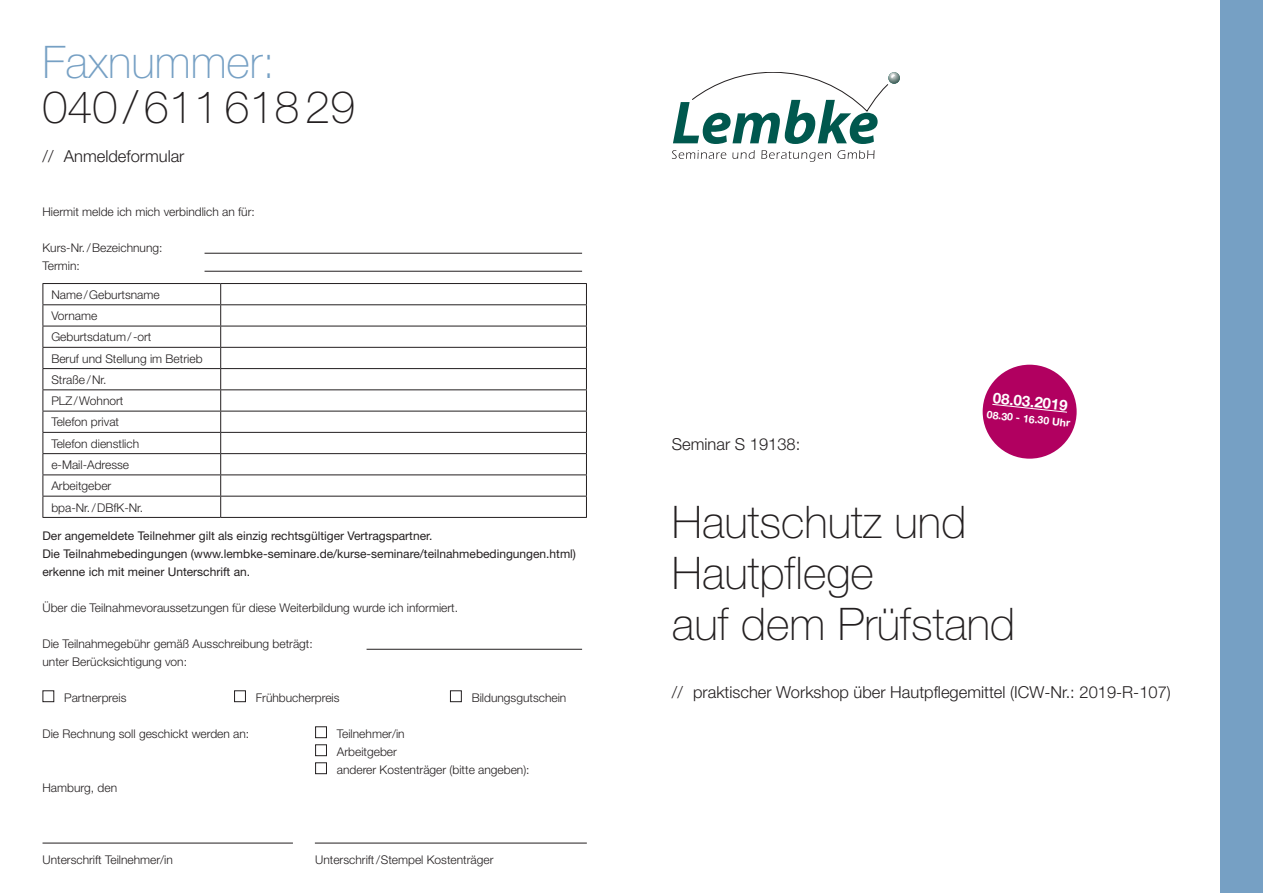
<style>
.page{position:relative;width:1263px;height:893px;background:#fff}
.page>*{position:absolute;margin:0;border:0;box-sizing:border-box;transform-origin:0 0}
.t1{font:100 45px/51px "Helvetica Neue";color:#231f20}
.t2{font:100 45px "Helvetica Neue";color:#76a0c4}
.Lauftext{font:300 16.5px "Helvetica Neue";color:#231f20}
.Lauftext-2{font:700 15px "Helvetica Neue";color:#fff}
.Lauftext-3{font:300 12px "Helvetica Neue";color:#231f20}
.Lauftext-4{font:12px/18px "Helvetica Neue";color:#231f20}
.Hervorhebungen{font:300 12px "Helvetica Neue";color:#231f20}
.Lauftext-5{font:700 10.5px "Helvetica Neue";color:#fff}
</style>
<div class="page">
<div style="left:983px;top:365px;width:94px;height:94px;background:#b10060;border-radius:50%"></div>
<svg style="left:992px;top:403px;width:75px;height:10px"></svg>
<hr style="left:205px;top:253px;width:377px;height:1px;background:#231f20">
<hr style="left:205px;top:271px;width:377px;height:1px;background:#231f20">
<hr style="left:367px;top:649px;width:215px;height:1px;background:#231f20">
<hr style="left:43px;top:843px;width:250px;height:1px;background:#231f20">
<hr style="left:315px;top:843px;width:272px;height:1px;background:#231f20">
<hr style="left:43px;top:283px;width:178px;height:1px;background:#231f20">
<hr style="left:221px;top:283px;width:366px;height:1px;background:#231f20">
<hr style="left:43px;top:304px;width:178px;height:1px;background:#231f20">
<hr style="left:221px;top:304px;width:366px;height:1px;background:#231f20">
<hr style="left:43px;top:326px;width:178px;height:1px;background:#231f20">
<hr style="left:221px;top:326px;width:366px;height:1px;background:#231f20">
<hr style="left:43px;top:347px;width:178px;height:1px;background:#231f20">
<hr style="left:221px;top:347px;width:366px;height:1px;background:#231f20">
<hr style="left:43px;top:368px;width:178px;height:1px;background:#231f20">
<hr style="left:221px;top:368px;width:366px;height:1px;background:#231f20">
<hr style="left:43px;top:389px;width:178px;height:1px;background:#231f20">
<hr style="left:221px;top:389px;width:366px;height:1px;background:#231f20">
<hr style="left:43px;top:411px;width:178px;height:1px;background:#231f20">
<hr style="left:221px;top:411px;width:366px;height:1px;background:#231f20">
<hr style="left:43px;top:432px;width:178px;height:1px;background:#231f20">
<hr style="left:221px;top:432px;width:366px;height:1px;background:#231f20">
<hr style="left:43px;top:453px;width:178px;height:1px;background:#231f20">
<hr style="left:221px;top:453px;width:366px;height:1px;background:#231f20">
<hr style="left:43px;top:474px;width:178px;height:1px;background:#231f20">
<hr style="left:221px;top:474px;width:366px;height:1px;background:#231f20">
<hr style="left:43px;top:496px;width:178px;height:1px;background:#231f20">
<svg style="left:43px;top:284px;width:1px;height:233px"></svg>
<hr style="left:221px;top:496px;width:366px;height:1px;background:#231f20">
<svg style="left:220px;top:284px;width:1px;height:233px"></svg>
<svg style="left:586px;top:284px;width:1px;height:233px"></svg>
<hr style="left:43px;top:517px;width:178px;height:1px;background:#231f20">
<hr style="left:221px;top:517px;width:366px;height:1px;background:#231f20">
<div style="left:1220px;top:0;width:43px;height:893px;background:#76a0c4"></div>
<svg style="left:672px;top:150px;width:54px;height:9px"></svg>
<svg style="left:732px;top:150px;width:23px;height:9px"></svg>
<svg style="left:761px;top:150px;width:70px;height:12px"></svg>
<svg style="left:837px;top:150px;width:37px;height:9px"></svg>
<svg style="left:673px;top:72px;width:227px;height:72px"></svg>
<div style="left:315px;top:726px;width:12px;height:12px;border:1px solid #231f20"></div>
<div style="left:315px;top:744px;width:12px;height:12px;border:1px solid #231f20"></div>
<div style="left:315px;top:762px;width:12px;height:12px;border:1px solid #231f20"></div>
<div style="left:43px;top:690px;width:11px;height:12px;border:1px solid #231f20"></div>
<div style="left:234px;top:690px;width:12px;height:12px;border:1px solid #231f20"></div>
<div style="left:450px;top:690px;width:12px;height:12px;border:1px solid #231f20"></div>
<p class="t2" style="left:43px;top:36px;width:234px">Faxnummer:</p>
<p class="t1" style="left:43px;top:81px;width:314px">040/61161829</p>
<p class="Lauftext" style="left:43px;top:146px;width:143px">// Anmeldeformular</p>
<p class="Lauftext-3" style="left:43px;top:204px;width:214px">Hiermit melde ich mich verbindlich an für:</p>
<p class="Lauftext-3" style="left:43px;top:240px;width:121px">Kurs-Nr./Bezeichnung:</p>
<p class="Lauftext-3" style="left:43px;top:258px;width:39px">Termin:</p>
<p class="Lauftext-3" style="left:51px;top:287px;width:110px">Name/Geburtsname</p>
<p class="Lauftext-3" style="left:51px;top:309px;width:48px">Vorname</p>
<p class="Lauftext-3" style="left:51px;top:330px;width:102px">Geburtsdatum/-ort</p>
<p class="Lauftext-3" style="left:51px;top:351px;width:153px">Beruf und Stellung im Betrieb</p>
<p class="Lauftext-3" style="left:51px;top:372px;width:57px">Straße/Nr.</p>
<p class="Lauftext-3" style="left:51px;top:394px;width:74px">PLZ/Wohnort</p>
<p class="Lauftext-3" style="left:51px;top:415px;width:69px">Telefon privat</p>
<p class="Lauftext-3" style="left:51px;top:436px;width:89px">Telefon dienstlich</p>
<p class="Lauftext-3" style="left:51px;top:457px;width:79px">e-Mail-Adresse</p>
<p class="Lauftext-3" style="left:51px;top:479px;width:62px">Arbeitgeber</p>
<p class="Lauftext-3" style="left:51px;top:500px;width:93px">bpa-Nr./DBfK-Nr.</p>
<p class="Lauftext-4" style="left:43px;top:527px;width:391px">Der angemeldete Teilnehmer gilt als einzig rechtsgültiger Vertragspartner.</p>
<p class="Lauftext-4" style="left:43px;top:545px;width:535px">Die Teilnahmebedingungen (www.lembke-seminare.de/kurse-seminare/teilnahmebedingungen.html) erkenne ich mit meiner Unterschrift an.</p>
<p class="Lauftext-3" style="left:43px;top:600px;width:417px">Über die Teilnahmevoraussetzungen für diese Weiterbildung wurde ich informiert.</p>
<p class="Lauftext-3" style="left:43px;top:636px;width:272px">Die Teilnahmegebühr gemäß Ausschreibung beträgt:</p>
<p class="Lauftext-3" style="left:43px;top:654px;width:146px">unter Berücksichtigung von:</p>
<p class="Hervorhebungen" style="left:64px;top:690px;width:64px">Partnerpreis</p>
<p class="Hervorhebungen" style="left:256px;top:690px;width:85px">Frühbucherpreis</p>
<p class="Hervorhebungen" style="left:472px;top:690px;width:96px">Bildungsgutschein</p>
<p class="Lauftext-3" style="left:43px;top:726px;width:208px">Die Rechnung soll geschickt werden an:</p>
<p class="Lauftext-3" style="left:43px;top:780px;width:76px">Hamburg, den</p>
<p class="Lauftext-3" style="left:337px;top:726px;width:69px">Teilnehmer/in</p>
<p class="Lauftext-3" style="left:337px;top:744px;width:62px">Arbeitgeber</p>
<p class="Lauftext-3" style="left:337px;top:762px;width:194px">anderer Kostenträger (bitte angeben):</p>
<p class="Lauftext-3" style="left:43px;top:852px;width:132px">Unterschrift Teilnehmer/in</p>
<p class="Lauftext-3" style="left:315px;top:852px;width:180px">Unterschrift/Stempel Kostenträger</p>
<p class="Lauftext" style="left:672px;top:434px;width:130px">Seminar S 19138:</p>
<p class="Lauftext-2" style="left:994px;top:388px;width:77px;rotate:6deg">08.03.2019</p>
<p class="Lauftext-5" style="left:988px;top:408px;width:85px;rotate:6deg">08.30 - 16.30 Uhr</p>
<p class="t1" style="left:672px;top:497px;width:345px">Hautschutz und<br>Hautpflege<br>auf dem Prüfstand</p>
<p class="Lauftext" style="left:672px;top:682px;width:500px">// praktischer Workshop über Hautpflegemittel (ICW-Nr.: 2019-R-107)</p>
</div>
